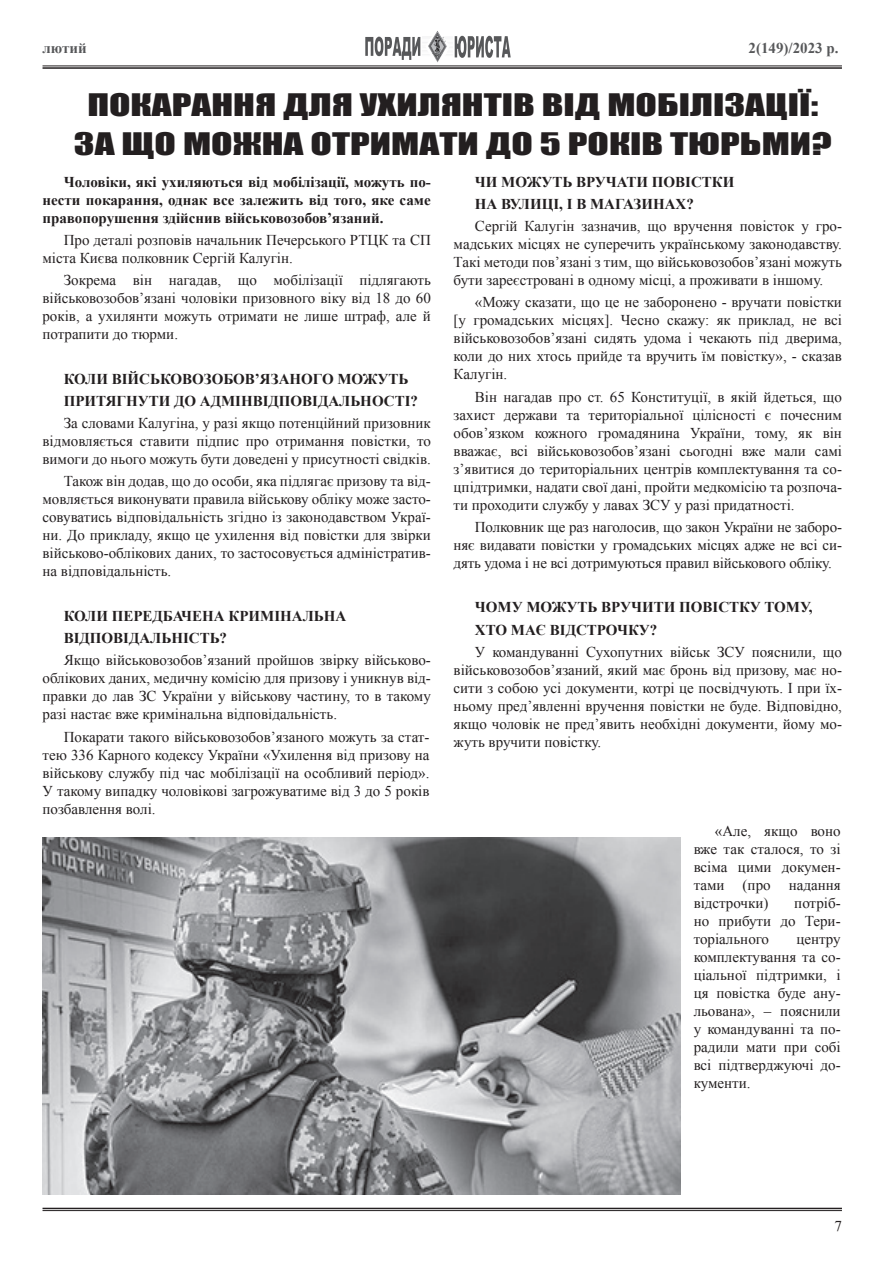
<style>
.page{position:relative;width:893px;height:1263px;background:#fff}
.page>*{position:absolute;margin:0;border:0;box-sizing:border-box;transform-origin:0 0}
.t1{font:28.5px/38.7px "Impact";color:#231f20;text-align:center;scale:1.38 1}
.t2{font:15px/18px "Times New Roman";color:#231f20;text-align:justify}
.t3{font:700 15px/18px "Times New Roman";color:#231f20}
.t4{font:700 15px "Times New Roman";color:#57585a}
</style>
<div class="page">
<hr style="left:43px;top:67px;width:799px;height:2px;background:#231f20">
<hr style="left:43px;top:1208px;width:799px;height:1px;background:#231f20">
<hr style="left:43px;top:66px;width:799px;height:1px;background:#231f20">
<hr style="left:43px;top:1210px;width:799px;height:1px;background:#231f20">
<svg style="left:455px;top:36px;width:56px;height:22px"></svg>
<svg style="left:365px;top:37px;width:55px;height:23px"></svg>
<img style="left:422px;top:31px;width:25px;height:32px">
<img style="left:43px;top:838px;width:637px;height:357px">
<p class="t4" style="left:43px;top:37px;width:46px">лютий</p>
<p class="t4" style="left:749px;top:37px;width:91px">2(149)/2023 р.</p>
<h1 class="t1" style="left:74px;top:85px;width:551px">ПОКАРАННЯ ДЛЯ УХИЛЯНТІВ ВІД МОБІЛІЗАЦІЇ:<br>ЗА ЩО МОЖНА ОТРИМАТИ ДО 5 РОКІВ ТЮРЬМИ?</h1>
<p class="t3" style="left:42px;top:172px;width:390px;text-align:justify;text-indent:21px">Чоловіки, які ухиляються від мобілізації, можуть по&shy;нести покарання, однак все залежить від того, яке саме правопорушення здійснив військовозобов’язаний.</p>
<p class="t2" style="left:42px;top:231px;width:390px;text-indent:21px">Про деталі розповів начальник Печерського РТЦК та СП міста Києва полковник Сергій Калугін.</p>
<p class="t2" style="left:42px;top:271px;width:390px;text-indent:21px">Зокрема він нагадав, що мобілізації підлягають військовозобов’язані чоловіки призовного віку від 18 до 60 років, а ухилянти можуть отримати не лише штраф, але й потрапити до тюрми.</p>
<p class="t3" style="left:64px;top:369px;width:108px">Коли військовозо</p>
<p class="t3" style="left:223px;top:369px;width:48px">бов ’яза</p>
<p class="t3" style="left:290px;top:369px;width:120px">ного можуть</p>
<p class="t3" style="left:64px;top:391px;width:149px">притягнути до адм</p>
<p class="t3" style="left:235px;top:391px;width:46px">інвідпов</p>
<p class="t3" style="left:312px;top:391px;width:107px">ідально сті?</p>
<p class="t2" style="left:42px;top:414px;width:390px;text-indent:21px">За словами Калугіна, у разі якщо потенційний призовник відмовляється ставити підпис про отримання повістки, то вимоги до нього можуть бути доведені у присутності свідків.</p>
<p class="t2" style="left:42px;top:472px;width:390px;text-indent:21px">Також він додав, що до особи, яка підлягає призову та від&shy;мовляється виконувати правила військову обліку може засто&shy;совуватись відповідальність згідно із законодавством Украї&shy;ни. До прикладу, якщо це ухилення від повістки для звірки військово-облікових даних, то застосовується адміністратив&shy;на відповідальність.</p>
<p class="t3" style="left:64px;top:604px;width:281px;line-height:22.2px">Коли передбачена кримінальна відпов</p>
<p class="t3" style="left:475px;top:170px;width:261px;line-height:22.2px;text-indent:210px">істки на вулиці, і в магазинах?</p>
<p class="t2" style="left:454px;top:217px;width:390px;text-indent:21px">Сергій Калугін зазначив, що вручення повісток у гро&shy;мадських місцях не суперечить українському законодавству.<br>Такі методи пов’язані з тим, що військовозобов’язані можуть бути зареєстровані в одному місці, а проживати в іншому.</p>
<p class="t2" style="left:454px;top:293px;width:390px;text-indent:21px">«Можу сказати, що це не заборонено - вручати повістки [у громадських місцях]. Чесно скажу: як приклад, не всі військовозобов’язані сидять удома і чекають під дверима, коли до них хтось прийде та вручить їм повістку», - сказав Калугін.</p>
<p class="t2" style="left:454px;top:387px;width:390px;text-indent:21px">Він нагадав про ст. 65 Конституції, в якій йдеться, що захист держави та територіальної цілісності є почесним обов’язком кожного громадянина України, тому, як він вважає, всі військовозобов’язані сьогодні вже мали самі з’явитися до територіальних центрів комплектування та со&shy;цпідтримки, надати свої дані, пройти медкомісію та розпоча&shy;ти проходити службу у лавах ЗСУ у разі придатності.</p>
<p class="t2" style="left:454px;top:518px;width:390px;text-indent:21px">Полковник ще раз наголосив, що закон України не заборо&shy;няє видавати повістки у громадських місцях адже не всі си&shy;дять удома і не всі дотримуються правил військового обліку.</p>
<p class="t3" style="left:475px;top:598px;width:25px">Чому</p>
<p class="t3" style="left:526px;top:598px;width:86px">можуть вруч</p>
<p class="t3" style="left:642px;top:598px;width:49px">ити пов</p>
<p class="t3" style="left:712px;top:598px;width:28px">істку</p>
<p class="t3" style="left:764px;top:598px;width:13px">тому</p>
<p class="t3" style="left:809px;top:598px;width:5px">,</p>
<p class="t3" style="left:475px;top:620px;width:124px">хто має відстрочку</p>
<p class="t3" style="left:650px;top:620px;width:9px">?</p>
<p class="t2" style="left:454px;top:643px;width:390px;text-indent:21px">У командуванні Сухопутних військ ЗСУ пояснили, що військовозобов’язаний, який має бронь від призову, має но&shy;сити з собою усі документи, котрі це посвідчують. І при їх&shy;ньому пред’явленні вручення повістки не буде. Відповідно, якщо чоловік не пред’явить необхідні документи, йому мо&shy;жуть вручити повістку.</p>
<p class="t3" style="left:475px;top:172px;width:113px">Чи можуть вручат</p>
<p class="t3" style="left:636px;top:172px;width:28px">и пов</p>
<p class="t3" style="left:123px;top:629px;width:105px">ідальність?</p>
<p class="t2" style="left:42px;top:651px;width:390px;text-indent:21px">Якщо військовозобов’язаний пройшов звірку військово&shy;облікових даних, медичну комісію для призову і уникнув від&shy;правки до лав ЗС України у військову частину, то в такому разі настає вже кримінальна відповідальність.</p>
<p class="t2" style="left:42px;top:727px;width:389px;text-indent:21px">Покарати такого військовозобов’язаного можуть за стат&shy;тею 336 Карного кодексу України «Ухилення від призову на військову службу під час мобілізації на особливий період».<br>У такому випадку чоловікові загрожуватиме від 3 до 5 років позбавлення волі.</p>
<p class="t2" style="left:694px;top:822px;width:149px;text-indent:21px">«Але, якщо воно вже так сталося, то зі всіма цими докумен&shy;тами (про надання відстрочки)</p>
<p class="t2" style="left:694px;top:894px;width:149px;text-indent:101px">потріб&shy;но прибути до Тери&shy;торіального</p>
<p class="t2" style="left:694px;top:930px;width:149px;text-indent:103px">центру комплектування та со&shy;ціальної підтримки, і ця повістка буде ану&shy;льована», – пояснили у командуванні та по&shy;радили мати при собі всі підтверджуючі до&shy;кументи.</p>
<p class="t2" style="left:834px;top:1216px;width:9px">7</p>
</div>
